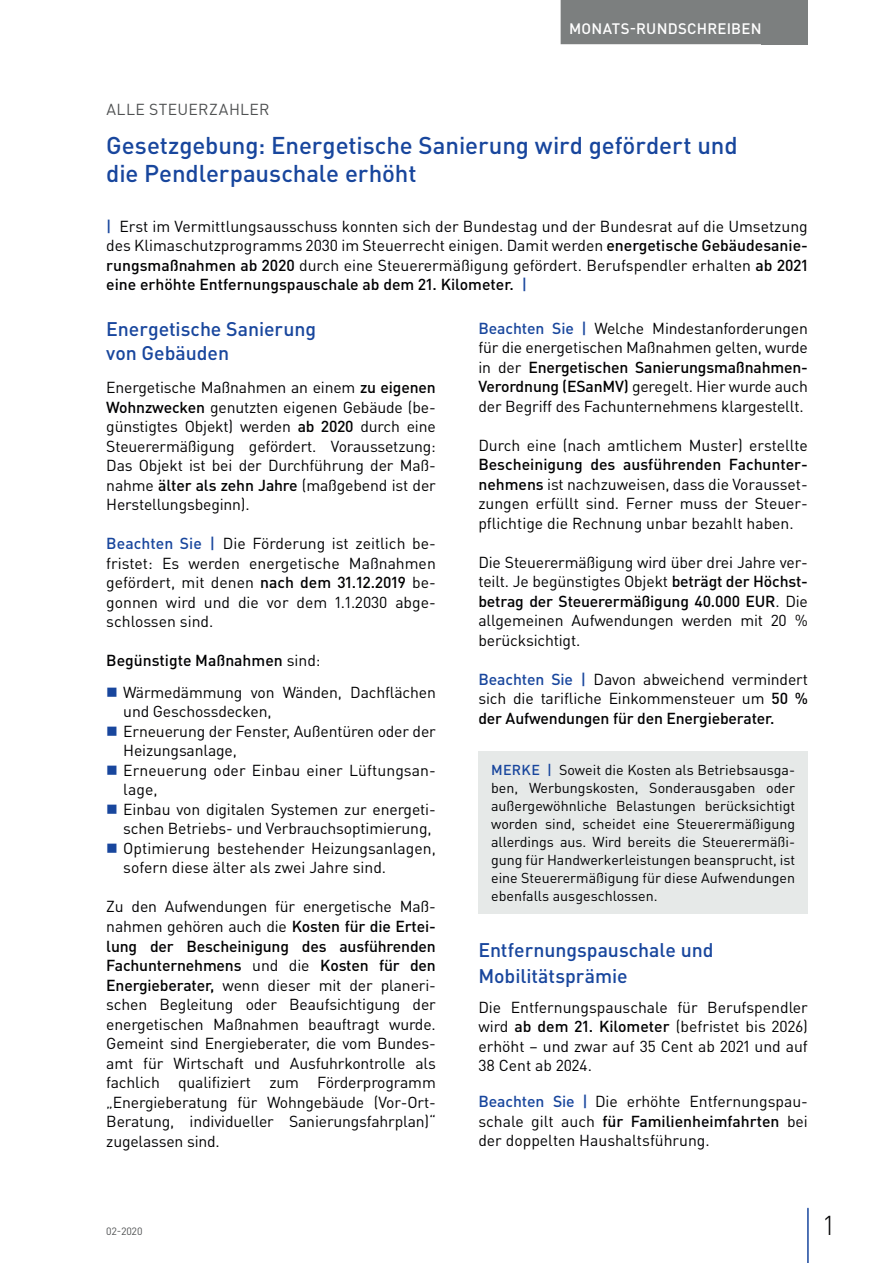
<style>
.page{position:relative;width:893px;height:1263px;background:#fff}
.page>*{position:absolute;margin:0;border:0;box-sizing:border-box;transform-origin:0 0}
.t1{font:300 27px "DIN Pro";color:#000002}
.t2{font:500 24px/28.5px "DIN Pro";letter-spacing:-.005em;color:#18469d}
.t3{font:500 19.5px/24px "DIN Pro";letter-spacing:-.005em;color:#18469d}
.t4{font:15.75px/19.5px "DIN Pro";letter-spacing:-.01em;color:#000002;text-align:justify}
.t5{font:15.75px "DIN Pro";letter-spacing:.025em;color:#4f5152}
.t6{font:500 15px "DIN Pro";letter-spacing:.015em;color:#fff}
.t7{font:14.25px/18px "DIN Pro";color:#000002;text-align:justify}
.t8{font:10.5px "DIN Pro";color:#4f5152}
.s1{font-weight:500;color:#18469d}
.s2{font-weight:500}
</style>
<div class="page">
<div style="left:762px;top:0;width:46px;height:44px;background:#7c7f7f"></div>
<hr style="left:807px;top:1208px;width:2px;height:55px;background:#18469d">
<div style="left:561px;top:0;width:209px;height:44px;background:#7c7f7f"></div>
<div style="left:478px;top:751px;width:330px;height:163px;background:#e6e9e8"></div>
<p class="t6" style="left:569px;top:18px;width:194px">MONATS-RUNDSCHREIBEN</p>
<p class="t5" style="left:106px;top:98px;width:165px">ALLE STEUERZAHLER</p>
<h2 class="t2" style="left:106px;top:130px;width:633px">Gesetzgebung: Energetische Sanierung wird gefördert und die Pendlerpauschale erhöht</h2>
<p class="t4" style="left:106px;top:216px;width:703px"><span class="s1">|</span> Erst im Vermittlungsausschuss konnten sich der Bundestag und der Bundesrat auf die Umsetzung des Klimaschutzprogramms 2030 im Steuerrecht einigen. Damit werden <span class="s2">energetische Gebäudesanie&shy;rungsmaßnahmen ab 2020</span> durch eine Steuerermäßigung gefördert. Berufspendler erhalten <span class="s2">ab 2021 eine erhöhte Entfernungspauschale ab dem 21. Kilometer.</span> <span class="s1">|</span></p>
<p class="t3" style="left:106px;top:317px;width:211px">Energetische Sanierung von Gebäuden</p>
<p class="t4" style="left:106px;top:377px;width:331px">Energetische Maßnahmen an einem <span class="s2">zu eigenen Wohnzwecken</span> genutzten eigenen Gebäude (be&shy;günstigtes Objekt) werden <span class="s2">ab 2020</span> durch eine Steuerermäßigung gefördert. Voraussetzung:<br>Das Objekt ist bei der Durchführung der Maß&shy;nahme <span class="s2">älter als zehn Jahre</span> (maßgebend ist der Herstellungsbeginn).</p>
<p class="t4" style="left:106px;top:533px;width:331px"><span class="s1">Beachten Sie |</span> Die Förderung ist zeitlich be&shy;fristet: Es werden energetische Maßnahmen gefördert, mit denen <span class="s2">nach dem 31.12.2019</span> be&shy;gonnen wird und die vor dem 1.1.2030 abge&shy;schlossen sind.</p>
<p class="t4" style="left:123px;top:644px;width:314px;line-height:31.5px;text-indent:-17px"><span class="s2">Begünstigte Maßnahmen</span> sind:<br>Wärmedämmung von Wänden, Dachflächen</p>
<p class="t4" style="left:123px;top:701px;width:314px;text-align:left">und Geschossdecken,<br>Erneuerung der Fenster, Außentüren oder der Heizungsanlage,<br>Erneuerung oder Einbau einer Lüftungsan&shy;lage,<br>Einbau von digitalen Systemen zur energeti&shy;schen Betriebs- und Verbrauchsoptimierung, Optimierung bestehender Heizungsanlagen, sofern diese älter als zwei Jahre sind.</p>
<p class="t4" style="left:106px;top:896px;width:331px">Zu den Aufwendungen für energetische Maß&shy;nahmen gehören auch die <span class="s2">Kosten für die Ertei&shy;lung der Bescheinigung des ausführenden Fachunternehmens</span> und die <span class="s2">Kosten für den Energieberater,</span> wenn dieser mit der planeri&shy;schen Begleitung oder Beaufsichtigung der energetischen Maßnahmen beauftragt wurde.<br>Gemeint sind Energieberater, die vom Bundes&shy;amt für Wirtschaft und Ausfuhrkontrolle als fachlich qualifiziert zum Förderprogramm „Energieberatung für Wohngebäude (Vor-Ort-Beratung, individueller Sanierungsfahrplan)“ zugelassen sind.</p>
<p class="t4" style="left:478px;top:318px;width:331px"><span class="s1">Beachten Sie |</span> Welche Mindestanforderungen für die energetischen Maßnahmen gelten, wurde in der <span class="s2">Energetischen Sanierungsmaßnahmen-Verordnung (ESanMV)</span> geregelt. Hier wurde auch der Begriff des Fachunternehmens klargestellt.</p>
<p class="t4" style="left:478px;top:435px;width:331px">Durch eine (nach amtlichem Muster) erstellte</p>
<p class="t4" style="left:478px;top:454px;width:331px"><span class="s2">Bescheinigung des ausführenden Fachunter&shy;nehmens</span> ist nachzuweisen, dass die Vorausset&shy;zungen erfüllt sind. Ferner muss der Steuer&shy;pflichtige die Rechnung unbar bezahlt haben.</p>
<p class="t4" style="left:478px;top:552px;width:331px">Die Steuerermäßigung wird über drei Jahre ver&shy;teilt. Je begünstigtes Objekt <span class="s2">beträgt der Höchst&shy;betrag der Steuerermäßigung 40.000 EUR</span>. Die allgemeinen Aufwendungen werden mit 20 % berücksichtigt.</p>
<p class="t4" style="left:478px;top:669px;width:331px"><span class="s1">Beachten Sie |</span> Davon abweichend vermindert sich die tarifliche Einkommensteuer um <span class="s2">50 % der Aufwendungen für den Energieberater.</span></p>
<p class="t7" style="left:491px;top:760px;width:306px"><span class="s1">MERKE |</span> Soweit die Kosten als Betriebsausga&shy;ben, Werbungskosten, Sonderausgaben oder außergewöhnliche Belastungen berücksichtigt worden sind, scheidet eine Steuerermäßigung allerdings aus. Wird bereits die Steuerermäßi&shy;gung für Handwerkerleistungen beansprucht, ist eine Steuerermäßigung für diese Aufwendungen ebenfalls ausgeschlossen.</p>
<p class="t3" style="left:478px;top:937px;width:237px;line-height:25.5px">Entfernungspauschale und<br>Mobilitätsprämie</p>
<p class="t4" style="left:478px;top:997px;width:331px">Die Entfernungspauschale für Berufspendler wird <span class="s2">ab dem 21. Kilometer</span> (befristet bis 2026) erhöht – und zwar auf 35 Cent ab 2021 und auf 38 Cent ab 2024.</p>
<p class="t4" style="left:478px;top:1091px;width:331px"><span class="s1">Beachten Sie |</span> Die erhöhte Entfernungspau&shy;schale gilt auch <span class="s2">für Familienheimfahrten</span> bei der doppelten Haushaltsführung.</p>
<p class="t8" style="left:106px;top:1224px;width:38px">02-2020</p>
<h1 class="t1" style="left:824px;top:1207px;width:11px">1</h1>
</div>
